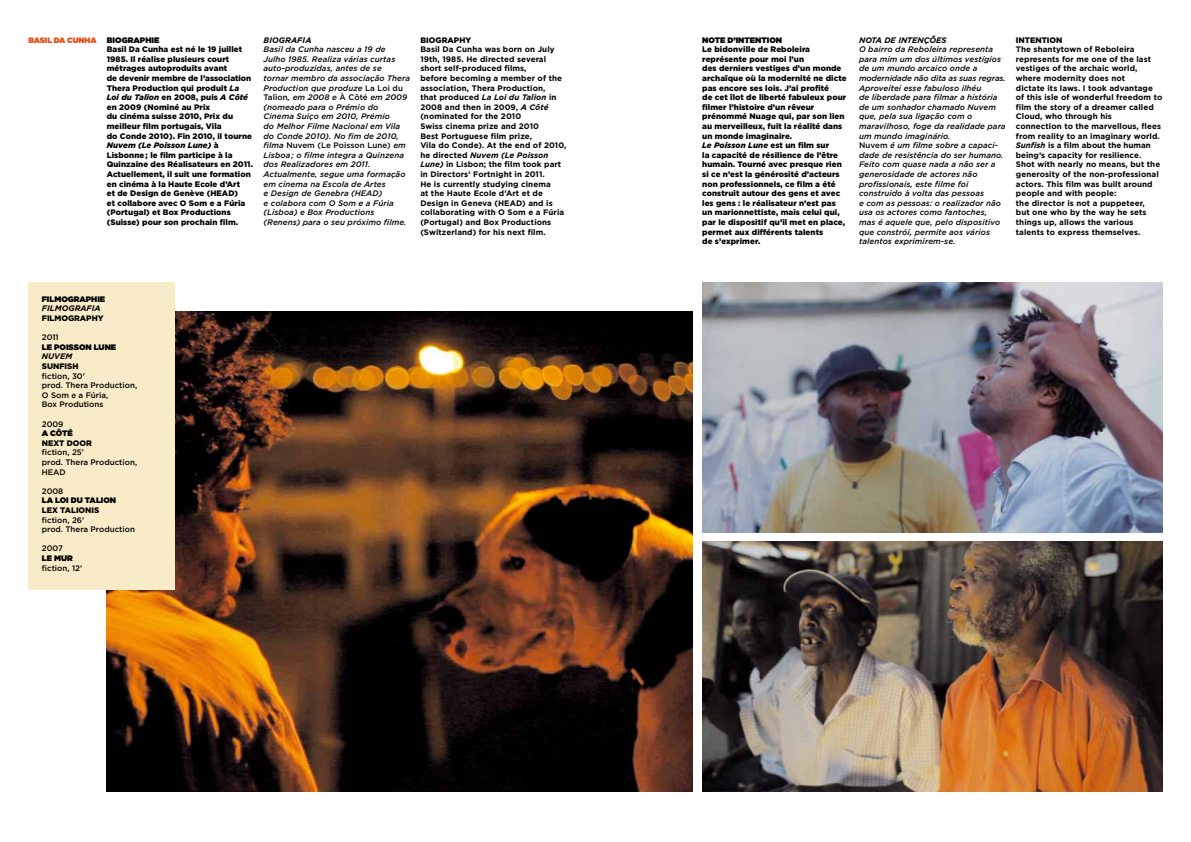
<style>
.page{position:relative;width:1191px;height:842px;background:#fff}
.page>*{position:absolute;margin:0;border:0;box-sizing:border-box;transform-origin:0 0}
.t1{font:900 8px/9.6px "Gotham";letter-spacing:.01em;color:#000}
.t2{font:700 8px/9.6px "Gotham";letter-spacing:.01em;color:#000}
.t3{font:italic 500 8px/9.6px "Gotham";letter-spacing:.01em;color:#000}
.t4{font:500 8px/9.6px "Gotham";color:#000}
.t5{font:900 8px "Gotham";color:#000}
.t6{font:italic 700 8px "Gotham";color:#000}
.t7{font:900 7.8px "Gotham";letter-spacing:-.01em;color:#e74c14}
.s1{font-style:italic}
.s2{font-style:normal}
</style>
<div class="page">
<img style="left:107px;top:311px;width:585px;height:480px">
<img style="left:702px;top:283px;width:460px;height:249px">
<img style="left:702px;top:542px;width:460px;height:249px">
<div style="left:28px;top:283px;width:147px;height:307px;background:#f8ebc7"></div>
<p class="t7" style="left:28px;top:34px;width:17px">BASIL</p>
<p class="t7" style="left:54px;top:34px;width:44px">DA CUN HA</p>
<p class="t5" style="left:107px;top:34px;width:6px">BIO</p>
<p class="t5" style="left:122px;top:34px;width:35px">GRAPHIE</p>
<p class="t1" style="left:107px;top:44px;width:148px">Basil Da Cunha est né le 19 juillet<br>1985. Il réalise plusieurs court métrages autoproduits avant<br>de devenir membre de l’association<br>Thera Production qui produit <span class="s1">La<br>Loi du Talion</span> en 2008, puis <span class="s1">A Côté </span>en 2009 (Nominé au Prix<br>du cinéma suisse 2010, Prix du meilleur film portugais, Vila<br>do Conde 2010). Fin 2010, il tourne<br><span class="s1">Nuvem (Le Poisson Lune)</span> à<br>Lisbonne ; le film participe à la<br>Quinzaine des Réalisateurs en 2011.<br>Actuellement, il suit une formation en cinéma à la Haute Ecole d’Art<br>et de Design de Genève (HEAD)<br>et collabore avec O Som e a Fúria (Portugal) et Box Productions (Suisse) pour son prochain film.</p>
<p class="t6" style="left:263px;top:34px;width:49px">Biografia</p>
<p class="t3" style="left:263px;top:44px;width:148px">Basil da Cunha nasceu a 19 de<br>Julho 1985. Realiza várias curtas auto-produzidas, antes de se<br>tornar membro da associação Thera<br>Production que produze <span class="s2">La Loi du<br>Talion</span>, em 2008 e <span class="s2">À Côté</span> em 2009 (nomeado para o Prémio do<br>Cinema Suiço em 2010, Prémio<br>do Melhor Filme Nacional em Vila do Conde 2010). No fim de 2010, filma <span class="s2">Nuvem (Le Poisson Lune)</span> em<br>Lisboa ; o filme integra a Quinzena dos Realizadores em 2011.<br>Actualmente, segue uma formação em cinema na Escola de Artes<br>e Design de Genebra (HEAD)<br>e colabora com O Som e a Fúria (Lisboa) e Box Productions (Renens) para o seu próximo filme.</p>
<p class="t1" style="left:420px;top:35px;width:53px">Biography</p>
<p class="t2" style="left:420px;top:44px;width:148px">Basil Da Cunha was born on July<br>19th, 1985. He directed several short self-produced films,<br>before becoming a member of the association, Thera Production,<br>that produced <span class="s1">La Loi du Talion</span> in<br>2008 and then in 2009, <span class="s1">A Côté </span>(nominated for the 2010<br>Swiss cinema prize and 2010<br>Best Portuguese film prize,<br>Vila do Conde). At the end of 2010, he directed <span class="s1">Nuvem (Le Poisson<br>Lune)</span> in Lisbon; the film took part in Directors’ Fortnight in 2011.<br>He is currently studying cinema<br>at the Haute Ecole d’Art et de<br>Design in Geneva (HEAD) and is collaborating with O Som e a Fúria (Portugal) and Box Productions (Switzerland) for his next film.</p>
<p class="t5" style="left:42px;top:293px;width:33px">FILMOGRA</p>
<p class="t5" style="left:86px;top:293px;width:21px">PHIE</p>
<p class="t6" style="left:42px;top:303px;width:7px">FILMOGRAFIA</p>
<p class="t1" style="left:42px;top:313px;width:7px">FILMOGR</p>
<p class="t1" style="left:80px;top:313px;width:19px">APHY</p>
<p class="t4" style="left:42px;top:332px;width:18px">2011</p>
<p class="t5" style="left:42px;top:341px;width:24px">LE POISSON</p>
<p class="t5" style="left:94px;top:341px;width:12px">LUNE</p>
<p class="t6" style="left:42px;top:351px;width:32px">Nuvem</p>
<p class="t1" style="left:42px;top:361px;width:38px">Sunfish</p>
<p class="t4" style="left:42px;top:371px;width:97px">fiction, 30’<br>prod. Thera Production,<br>O Som e a Fúria,<br>Box Produtions</p>
<p class="t4" style="left:42px;top:419px;width:23px">2009</p>
<p class="t5" style="left:42px;top:428px;width:33px">A CÔTÉ</p>
<p class="t1" style="left:42px;top:438px;width:52px">Next Door</p>
<p class="t4" style="left:42px;top:448px;width:97px">fiction, 25’<br>prod. Thera Production,<br>HEAD</p>
<p class="t4" style="left:42px;top:486px;width:23px">2008</p>
<p class="t5" style="left:42px;top:495px;width:61px">LA LOI DU TALION</p>
<p class="t1" style="left:42px;top:505px;width:59px">Lex Talionis</p>
<p class="t4" style="left:42px;top:515px;width:95px">fiction, 26’<br>prod. Thera Production</p>
<p class="t4" style="left:42px;top:544px;width:23px">2007</p>
<p class="t5" style="left:42px;top:552px;width:33px">LEMUR</p>
<p class="t4" style="left:42px;top:563px;width:42px">fiction, 12’</p>
<p class="t5" style="left:702px;top:34px;width:81px">NOTE D’INTENTION</p>
<p class="t1" style="left:702px;top:44px;width:146px">Le bidonville de Reboleira représente pour moi l’un<br>des derniers vestiges d’un monde archaïque où la modernité ne dicte pas encore ses lois. J’ai profité<br>de cet îlot de liberté fabuleux pour filmer l’histoire d’un rêveur prénommé Nuage qui, par son lien au merveilleux, fuit la réalité dans un monde imaginaire.<br><span class="s1">Le Poisson Lune</span> est un film sur<br>la capacité de résilience de l’être humain. Tourné avec presque rien si ce n’est la générosité d’acteurs non professionnels, ce film a été construit autour des gens et avec les gens : le réalisateur n’est pas un marionnettiste, mais celui qui, par le dispositif qu’il met en place, permet aux différents talents<br>de s’exprimer.</p>
<p class="t6" style="left:859px;top:34px;width:89px">Nota de Intenções</p>
<p class="t3" style="left:859px;top:44px;width:148px">O bairro da Reboleira representa para mim um dos últimos vestígios de um mundo arcaico onde a modernidade não dita as suas regras.<br>Aproveitei esse fabuloso ilhéu<br>de liberdade para filmar a história de um sonhador chamado Nuvem que, pela sua ligação com o maravilhoso, foge da realidade para um mundo imaginário.<br><span class="s2">Nuvem</span> é um filme sobre a capaci&shy;dade de resistência do ser humano.<br>Feito com quase nada a não ser a generosidade de actores não profissionais, este filme foi construido à volta das pessoas<br>e com as pessoas: o realizador não usa os actores como fantoches,<br>mas é aquele que, pelo dispositivo que constrói, permite aos vários talentos exprimirem-se.</p>
<p class="t1" style="left:1016px;top:35px;width:7px">INTENTION</p>
<p class="t2" style="left:1016px;top:44px;width:148px">The shantytown of Reboleira represents for me one of the last vestiges of the archaic world, where modernity does not<br>dictate its laws. I took advantage of this isle of wonderful freedom to film the story of a dreamer called<br>Cloud, who through his<br>connection to the marvellous, flees from reality to an imaginary world.<br><span class="s1">Sunfish</span> is a film about the human being’s capacity for resilience.<br>Shot with nearly no means, but the generosity of the non-professional actors. This film was built around people and with people:<br>the director is not a puppeteer,<br>but one who by the way he sets things up, allows the various talents to express themselves.</p>
</div>
